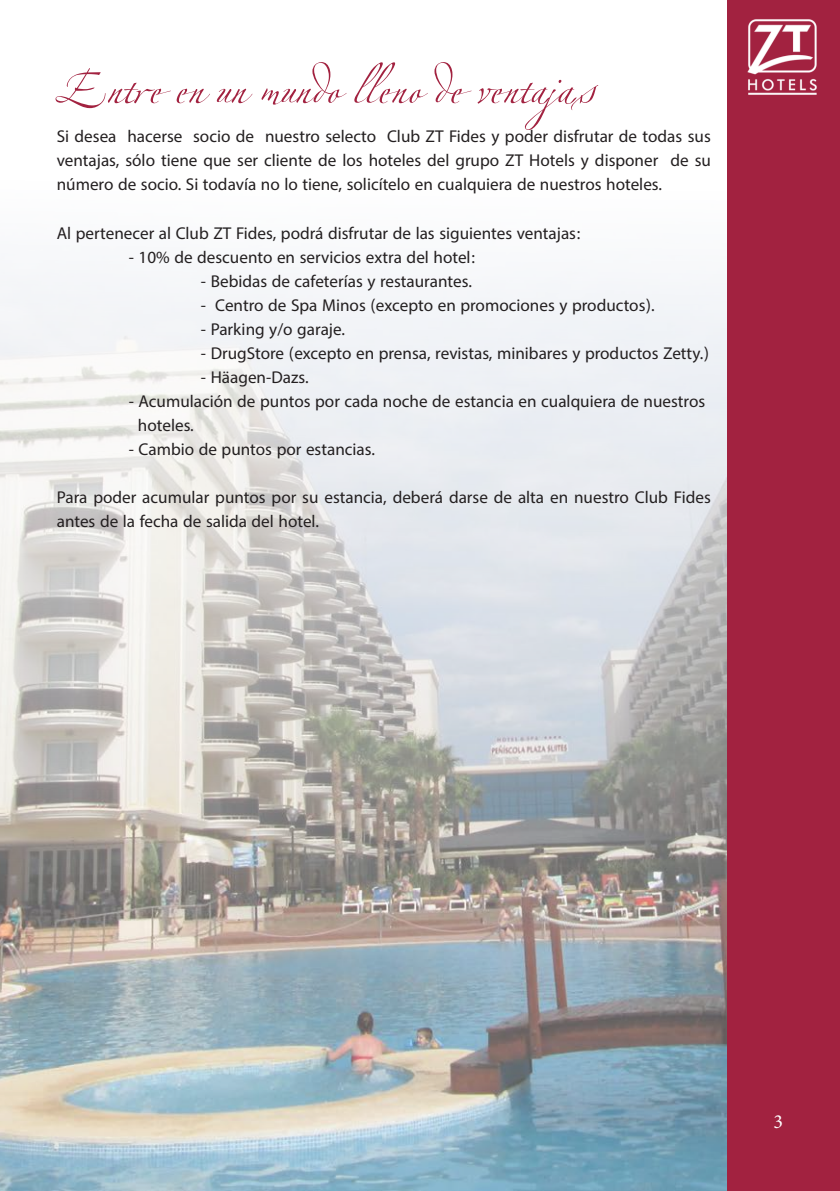
<style>
.page{position:relative;width:840px;height:1191px;background:#fff}
.page>*{position:absolute;margin:0;border:0;box-sizing:border-box;transform-origin:0 0}
.t1{font:60px "Linotype Zapfino Four";color:#a22240}
.t2{font:24px/24px "Myriad Arabic";color:#231f20}
.t3{font:20px "Minion Pro";color:#fff}
</style>
<div class="page">
<img style="left:0;top:276px;width:727px;height:915px">
<div style="left:727px;top:0;width:112px;height:1191px;background:#a22240"></div>
<img style="left:747px;top:19px;width:69px;height:76px">
<p class="t1" style="left:57px;top:46px;width:537px">Entre en un mundo lleno de ventajas</p>
<p class="t2" style="left:57px;top:125px;width:655px;text-align:justify">Si desea hacerse socio de nuestro selecto Club ZT Fides y poder disfrutar de todas sus ventajas, sólo tiene que ser cliente de los hoteles del grupo ZT Hotels y disponer de su número de socio. Si todavía no lo tiene, solicítelo en cualquiera de nuestros hoteles.</p>
<p class="t2" style="left:57px;top:221px;width:525px">Al pertenecer al Club ZT Fides, podrá disfrutar de las siguientes ventajas:</p>
<p class="t2" style="left:129px;top:245px;width:348px">- 10% de descuento en servicios extra del hotel:</p>
<p class="t2" style="left:201px;top:269px;width:272px">- Bebidas de cafeterías y restaurantes.</p>
<p class="t2" style="left:201px;top:293px;width:455px">- Centro de Spa Minos (excepto en promociones y productos).</p>
<p class="t2" style="left:201px;top:317px;width:145px">- Parking y/o garaje.</p>
<p class="t2" style="left:201px;top:341px;width:509px">- DrugStore (excepto en prensa, revistas, minibares y productos Zetty.)</p>
<p class="t2" style="left:201px;top:365px;width:109px">- Häagen-Dazs.</p>
<p class="t2" style="left:138px;top:389px;width:568px;text-indent:-9px">- Acumulación de puntos por cada noche de estancia en cualquiera de nuestros hoteles.</p>
<p class="t2" style="left:129px;top:437px;width:247px">- Cambio de puntos por estancias.</p>
<p class="t2" style="left:57px;top:485px;width:655px">Para poder acumular puntos por su estancia, deberá darse de alta en nuestro Club Fides antes de la fecha de salida del hotel.</p>
<p class="t3" style="left:773px;top:1107px;width:11px">3</p>
</div>
